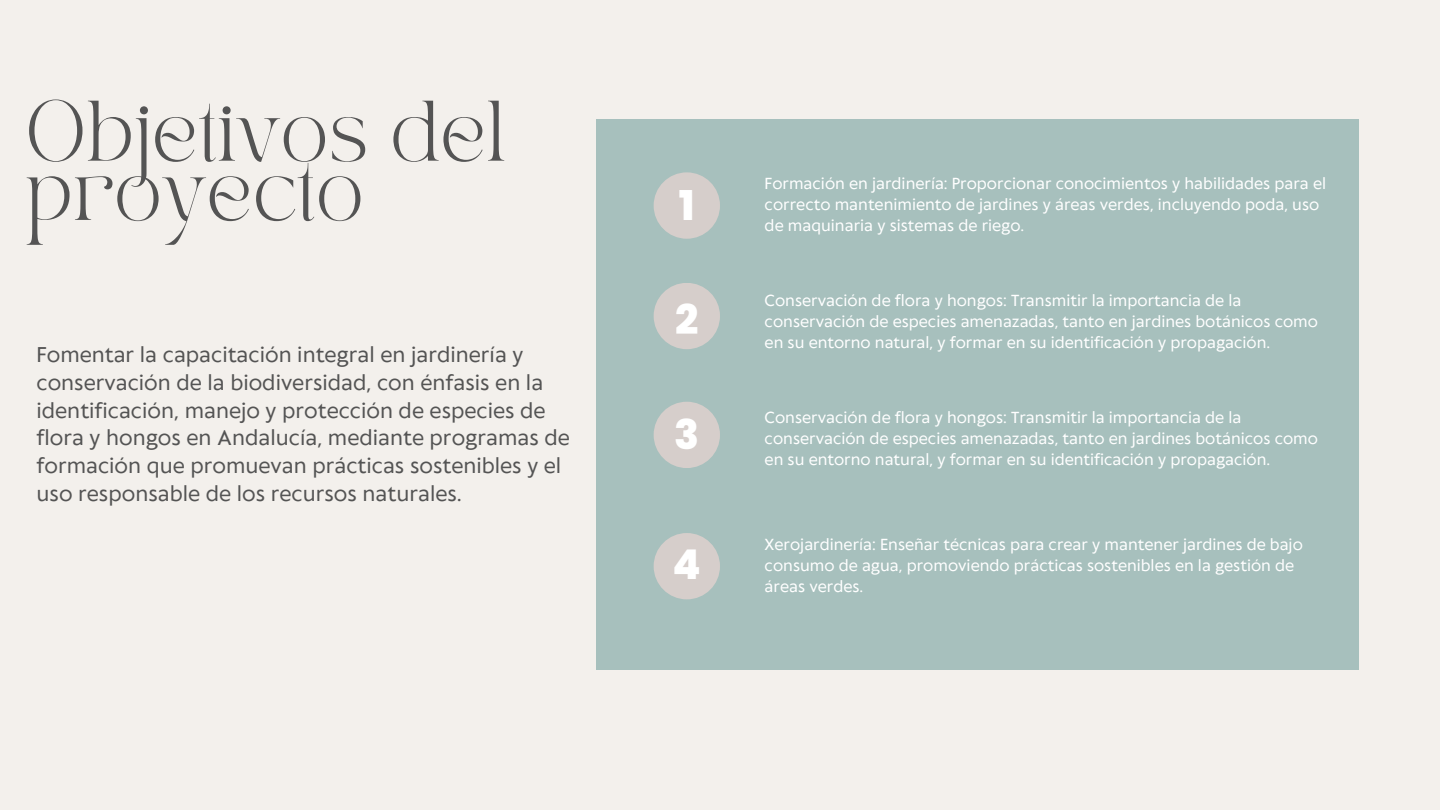
<style>
.page{position:relative;width:1440px;height:810px;background:#f3f0ec}
.page>*{position:absolute;margin:0;border:0;box-sizing:border-box;transform-origin:0 0}
.t1{font:60px "TAN PEARL Regular";color:#545454}
.t2{font:800 41px "Poppins";color:#fff}
.t3{font:20px/27.8px "Klein Text";color:#545454}
.t4{font:15px/21px "Klein Text";color:#fff}
</style>
<div class="page">
<div style="left:596px;top:119px;width:763px;height:550px;background:#a7c0bd"></div>
<div style="left:654px;top:172px;width:66px;height:67px;background:#d6cecb;border-radius:50%"></div>
<div style="left:654px;top:283px;width:66px;height:66px;background:#d6cecb;border-radius:50%"></div>
<div style="left:654px;top:402px;width:66px;height:66px;background:#d6cecb;border-radius:50%"></div>
<div style="left:654px;top:533px;width:66px;height:66px;background:#d6cecb;border-radius:50%"></div>
<h1 class="t1" style="left:26px;top:99px;width:482px">Objetivos del</h1>
<p class="t1" style="left:26px;top:159px;width:340px">proyecto</p>
<h2 class="t3" style="left:37px;top:342px;width:535px">Fomentar la capacitación integral en jardinería y conservación de la biodiversidad, con énfasis en la identificación, manejo y protección de especies de flora y hongos en Andalucía, mediante programas de formación que promuevan prácticas sostenibles y el uso responsable de los recursos naturales.</h2>
<p class="t2" style="left:679px;top:177px;width:17px">1</p>
<p class="t2" style="left:675px;top:291px;width:25px">2</p>
<p class="t2" style="left:674px;top:406px;width:27px">3</p>
<p class="t2" style="left:673px;top:536px;width:30px">4</p>
<p class="t4" style="left:765px;top:174px;width:563px">Formación en jardinería: Proporcionar conocimientos y habilidades para el correcto mantenimiento de jardines y áreas verdes, incluyendo poda, uso de maquinaria y sistemas de riego.</p>
<p class="t4" style="left:765px;top:291px;width:555px">Conservación de flora y hongos: Transmitir la importancia de la conservación de especies amenazadas, tanto en jardines botánicos como en su entorno natural, y formar en su identificación y propagación.</p>
<p class="t4" style="left:765px;top:408px;width:555px">Conservación de flora y hongos: Transmitir la importancia de la conservación de especies amenazadas, tanto en jardines botánicos como en su entorno natural, y formar en su identificación y propagación.</p>
<p class="t4" style="left:765px;top:535px;width:540px">Xerojardinería: Enseñar técnicas para crear y mantener jardines de bajo consumo de agua, promoviendo prácticas sostenibles en la gestión de áreas verdes.</p>
</div>
